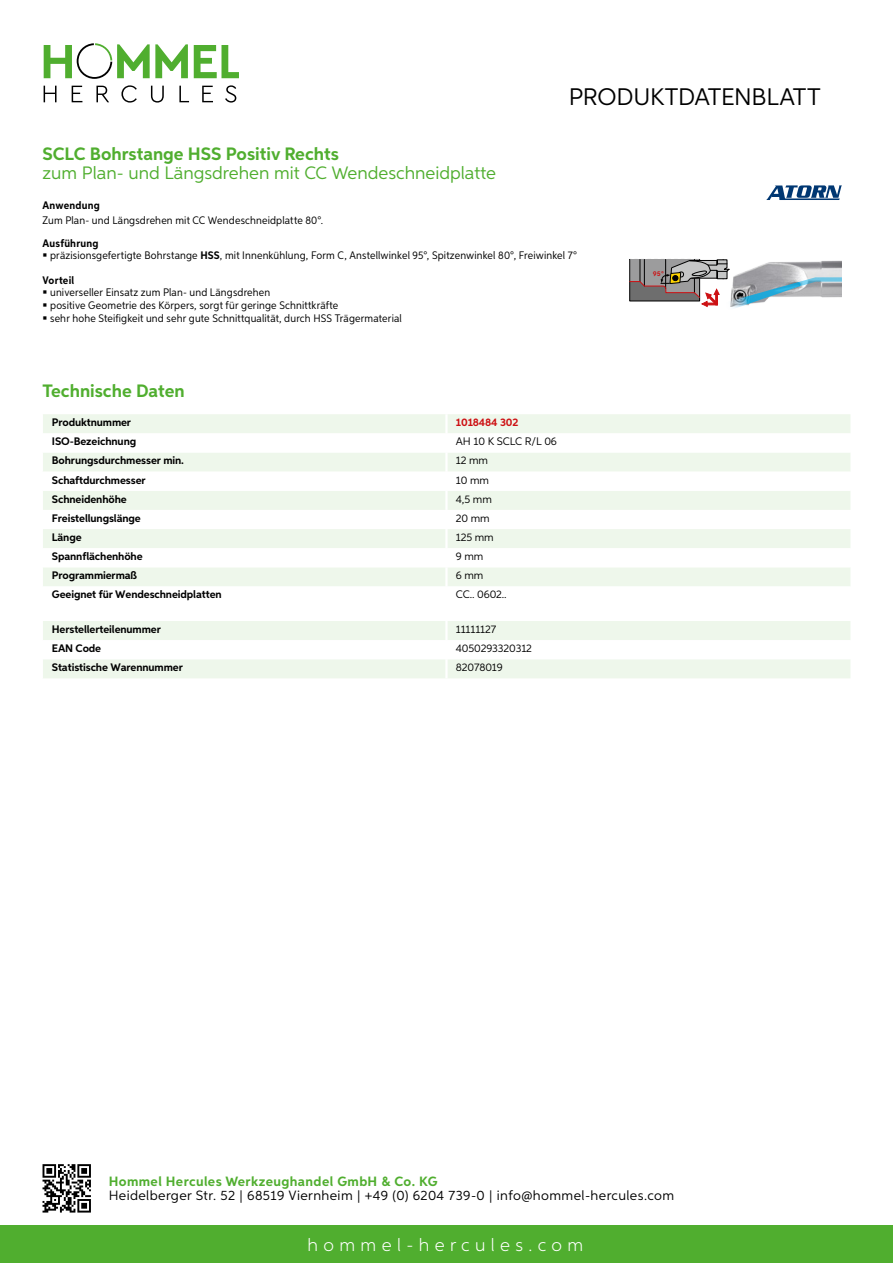
<style>
.page{position:relative;width:893px;height:1263px;background:#fff}
.page>*{position:absolute;margin:0;border:0;box-sizing:border-box;transform-origin:0 0}
.t1{font:24px "Aspira";letter-spacing:-.01em;color:#000}
.t2{font:700 18px "Aspira";color:#50ae2f}
.t3{font:18px "Aspira";color:#50ae2f}
.t4{font:300 18px "Aspira";letter-spacing:.3em;color:#fff}
.t5{font:13.5px "Aspira";letter-spacing:.03em;color:#000}
.t6{font:700 13.5px "Aspira";letter-spacing:.03em;color:#50ae2f}
.t7{font:10.95px/12.8px "Aspira Nar";letter-spacing:.015em;color:#000}
.t8{font:700 10.95px "Aspira";letter-spacing:-.01em;color:#000}
.t9{font:10.95px "Aspira";letter-spacing:-.01em;color:#000}
.t10{font:700 10.95px "Aspira Nar";letter-spacing:.02em;color:#000}
.t11{font:700 10.95px "Aspira";letter-spacing:-.01em;color:#cd1013}
.t12{font:700 7.05px "Corporate S";color:#cd1013}
.s1{font-weight:700}
</style>
<div class="page">
<div style="left:0;top:1226px;width:893px;height:37px;background:#50ae2f"></div>
<svg style="left:43px;top:1164px;width:48px;height:48px"></svg>
<svg style="left:194px;top:45px;width:45px;height:33px"></svg>
<svg style="left:44px;top:43px;width:144px;height:36px"></svg>
<svg style="left:44px;top:86px;width:13px;height:16px"></svg>
<svg style="left:72px;top:86px;width:10px;height:16px"></svg>
<svg style="left:96px;top:86px;width:13px;height:16px"></svg>
<svg style="left:121px;top:85px;width:16px;height:18px"></svg>
<svg style="left:151px;top:86px;width:13px;height:17px"></svg>
<svg style="left:179px;top:86px;width:10px;height:16px"></svg>
<svg style="left:202px;top:86px;width:11px;height:16px"></svg>
<svg style="left:225px;top:85px;width:11px;height:18px"></svg>
<div style="left:43px;top:414px;width:807px;height:19px;background:#eef7eb"></div>
<svg style="left:43px;top:453px;width:807px;height:133px;fill:#eef7eb"></svg>
<hr style="left:445px;top:414px;width:3px;height:19px;background:#fff">
<hr style="left:445px;top:452px;width:3px;height:20px;background:#fff">
<hr style="left:445px;top:472px;width:3px;height:19px;background:#fff">
<hr style="left:445px;top:491px;width:3px;height:19px;background:#fff">
<hr style="left:445px;top:510px;width:3px;height:19px;background:#fff">
<hr style="left:445px;top:529px;width:3px;height:19px;background:#fff">
<hr style="left:445px;top:548px;width:3px;height:19px;background:#fff">
<hr style="left:445px;top:567px;width:3px;height:19px;background:#fff">
<svg style="left:43px;top:621px;width:807px;height:57px"></svg>
<hr style="left:445px;top:659px;width:3px;height:19px;background:#fff">
<svg style="left:629px;top:259px;width:213px;height:49px"></svg>
<svg style="left:766px;top:185px;width:76px;height:15px"></svg>
<h1 class="t1" style="left:569px;top:82px;width:253px">Produktdatenblatt</h1>
<h2 class="t2" style="left:43px;top:142px;width:298px">SCLC Bohrstange HSS Positiv Rechts</h2>
<h2 class="t3" style="left:43px;top:162px;width:455px">zum Plan- und Längsdrehen mit CC Wendeschneidplatte</h2>
<p class="t10" style="left:43px;top:199px;width:59px">Anwendung</p>
<p class="t7" style="left:43px;top:214px;width:282px">Zum Plan- und Längsdrehen mit CC Wendeschneidplatte 80°.</p>
<p class="t7" style="left:50px;top:236px;width:528px;text-indent:-8px"><span class="s1">Ausführung<br></span>präzisionsgefertigte Bohrstange <span class="s1">HSS</span>, mit Innenkühlung, Form C, Anstellwinkel 95°, Spitzenwinkel 80°, Freiwinkel 7°</p>
<p class="t10" style="left:43px;top:273px;width:33px">Vorteil</p>
<p class="t7" style="left:50px;top:286px;width:353px">universeller Einsatz zum Plan- und Längsdrehen<br>positive Geometrie des Körpers, sorgt für geringe Schnittkräfte<br>sehr hohe Steifigkeit und sehr gute Schnittqualität, durch HSS Trägermaterial</p>
<h2 class="t2" style="left:43px;top:380px;width:144px">Technische Daten</h2>
<p class="t8" style="left:52px;top:416px;width:81px">Produktnummer</p>
<p class="t11" style="left:456px;top:416px;width:64px">1018484 302</p>
<p class="t8" style="left:52px;top:435px;width:86px">ISO-Bezeichnung</p>
<p class="t9" style="left:456px;top:435px;width:103px">AH 10 K SCLC R/L 06</p>
<p class="t8" style="left:52px;top:454px;width:134px">Bohrungsdurchmesser min.</p>
<p class="t9" style="left:456px;top:454px;width:34px">12 mm</p>
<p class="t8" style="left:52px;top:473px;width:95px">Schaftdurchmesser</p>
<p class="t9" style="left:456px;top:473px;width:35px">10 mm</p>
<p class="t8" style="left:52px;top:492px;width:76px">Schneidenhöhe</p>
<p class="t9" style="left:456px;top:492px;width:38px">4,5 mm</p>
<p class="t8" style="left:52px;top:511px;width:90px">Freistellungslänge</p>
<p class="t9" style="left:456px;top:511px;width:35px">20 mm</p>
<p class="t8" style="left:52px;top:530px;width:31px">Länge</p>
<p class="t9" style="left:456px;top:530px;width:39px">125 mm</p>
<p class="t8" style="left:52px;top:550px;width:92px">Spannflächenhöhe</p>
<p class="t9" style="left:456px;top:550px;width:29px">9 mm</p>
<p class="t8" style="left:52px;top:569px;width:87px">Programmiermaß</p>
<p class="t9" style="left:456px;top:569px;width:29px">6 mm</p>
<p class="t8" style="left:52px;top:588px;width:171px">Geeignet für Wendeschneidplatten</p>
<p class="t9" style="left:456px;top:588px;width:52px">CC.. 0602..</p>
<p class="t8" style="left:52px;top:622px;width:111px">Herstellerteilenummer</p>
<p class="t9" style="left:456px;top:622px;width:42px">11111127</p>
<p class="t8" style="left:52px;top:641px;width:51px">EAN Code</p>
<p class="t9" style="left:456px;top:642px;width:78px">4050293320312</p>
<p class="t8" style="left:52px;top:661px;width:132px">Statistische Warennummer</p>
<p class="t9" style="left:456px;top:661px;width:48px">82078019</p>
<p class="t12" style="left:653px;top:270px;width:13px">95°</p>
<p class="t6" style="left:109px;top:1172px;width:330px">Hommel Hercules Werkzeughandel GmbH &amp; Co. KG</p>
<p class="t5" style="left:109px;top:1187px;width:567px">Heidelberger Str. 52 | 68519 Viernheim | +49 (0) 6204 739-0 | info@hommel-hercules.com</p>
<h2 class="t4" style="left:307px;top:1234px;width:277px">hommel-hercules.com</h2>
</div>
